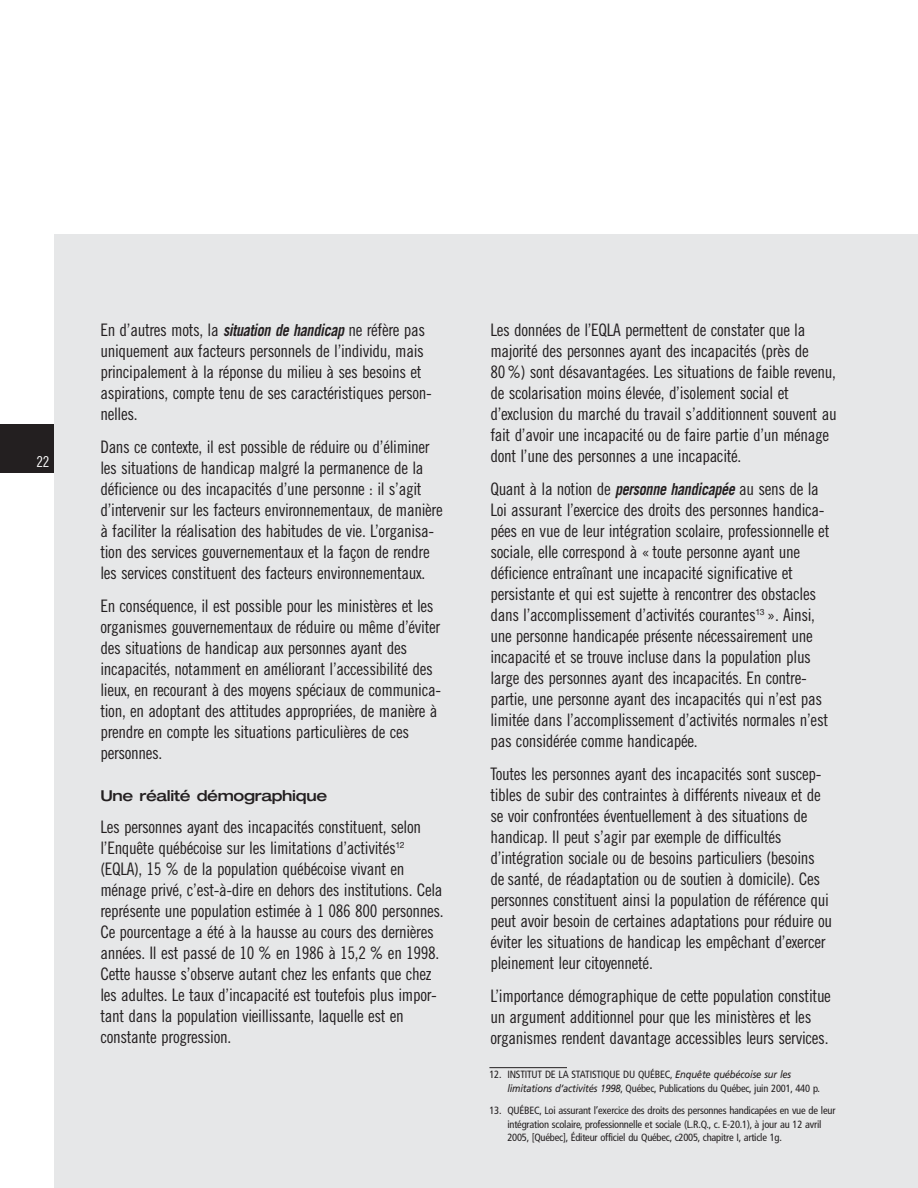
<style>
.page{position:relative;width:918px;height:1188px;background:#fff}
.page>*{position:absolute;margin:0;border:0;box-sizing:border-box;transform-origin:0 0}
.t1{font:17.25px/21px "Trade Gothic Cond Eighteen";letter-spacing:-.02em;color:#231f20}
.t2{font:500 expanded 15px "Helvetica Neue";letter-spacing:-.02em;color:#231f20}
.t3{font:15px "Trade Gothic Cond Eighteen";color:#fff}
.t4{font:condensed 10.5px/13.5px "Frutiger";letter-spacing:-.02em;color:#231f20}
.s1{font-family:"Trade Gothic";font-weight:700;font-style:italic;font-size:16.5px}
.s2{font-style:italic;font-stretch:normal}
</style>
<div class="page">
<div style="left:54px;top:234px;width:864px;height:954px;background:#e6e7e8"></div>
<div style="left:0;top:425px;width:54px;height:48px;background:#231f20"></div>
<hr style="left:489px;top:1067px;width:78px;height:1px;background:#231f20">
<p class="t3" style="left:36px;top:456px;width:14px">22</p>
<p class="t1" style="left:100px;top:321px;width:333px">En d’autres mots, la <span class="s1">situation de handicap</span> ne réfère pas uniquement aux facteurs personnels de l’individu, mais principalement à la réponse du milieu à ses besoins et aspirations, compte tenu de ses caractéristiques person&shy;nelles.</p>
<p class="t1" style="left:100px;top:438px;width:344px">Dans ce contexte, il est possible de réduire ou d’éliminer les situations de handicap malgré la permanence de la déficience ou des incapacités d’une personne : il s’agit d’intervenir sur les facteurs environnementaux, de manière à faciliter la réalisation des habitudes de vie. L’organisa&shy;tion des services gouvernementaux et la façon de rendre les services constituent des facteurs environnementaux.</p>
<p class="t1" style="left:100px;top:597px;width:342px">En conséquence, il est possible pour les ministères et les organismes gouvernementaux de réduire ou même d’éviter des situations de handicap aux personnes ayant des incapacités, notamment en améliorant l’accessibilité des lieux, en recourant à des moyens spéciaux de communica&shy;tion, en adoptant des attitudes appropriées, de manière à prendre en compte les situations particulières de ces personnes.</p>
<p class="t2" style="left:100px;top:791px;width:228px">Une réalité démographique</p>
<p class="t1" style="left:100px;top:818px;width:345px">Les personnes ayant des incapacités constituent, selon l’Enquête québécoise sur les limitations d’activités<sup>12 </sup>(EQLA), 15 % de la population québécoise vivant en ménage privé, c’est-à-dire en dehors des institutions. Cela représente une population estimée à 1 086 800 personnes.<br>Ce pourcentage a été à la hausse au cours des dernières années. Il est passé de 10 % en 1986 à 15,2 % en 1998.<br>Cette hausse s’observe autant chez les enfants que chez les adultes. Le taux d’incapacité est toutefois plus impor&shy;tant dans la population vieillissante, laquelle est en constante progression.</p>
<p class="t1" style="left:490px;top:321px;width:348px">Les données de l’EQLA permettent de constater que la majorité des personnes ayant des incapacités (près de<br>80 %) sont désavantagées. Les situations de faible revenu, de scolarisation moins élevée, d’isolement social et d’exclusion du marché du travail s’additionnent souvent au fait d’avoir une incapacité ou de faire partie d’un ménage dont l’une des personnes a une incapacité.</p>
<p class="t1" style="left:490px;top:480px;width:341px">Quant à la notion de <span class="s1">personne handicapée</span> au sens de la Loi assurant l’exercice des droits des personnes handica&shy;pées en vue de leur intégration scolaire, professionnelle et sociale, elle correspond à « toute personne ayant une déficience entraînant une incapacité significative et persistante et qui est sujette à rencontrer des obstacles dans l’accomplissement d’activités courantes<sup>13</sup> ». Ainsi, une personne handicapée présente nécessairement une incapacité et se trouve incluse dans la population plus large des personnes ayant des incapacités. En contre&shy;partie, une personne ayant des incapacités qui n’est pas limitée dans l’accomplissement d’activités normales n’est pas considérée comme handicapée.</p>
<p class="t1" style="left:490px;top:765px;width:343px">Toutes les personnes ayant des incapacités sont suscep&shy;tibles de subir des contraintes à différents niveaux et de se voir confrontées éventuellement à des situations de handicap. Il peut s’agir par exemple de difficultés d’intégration sociale ou de besoins particuliers (besoins de santé, de réadaptation ou de soutien à domicile). Ces personnes constituent ainsi la population de référence qui peut avoir besoin de certaines adaptations pour réduire ou éviter les situations de handicap les empêchant d’exercer pleinement leur citoyenneté.</p>
<p class="t1" style="left:490px;top:987px;width:342px">L’importance démographique de cette population constitue un argument additionnel pour que les ministères et les organismes rendent davantage accessibles leurs services.</p>
<p class="t4" style="left:507px;top:1069px;width:314px;text-indent:-18px">12. INSTITUT DE LA STATISTIQUE DU QUÉBEC, <span class="s2">Enquête québécoise sur les limitations d’activités 1998</span>, Québec, Publications du Québec, juin 2001, 440 p.</p>
<p class="t4" style="left:507px;top:1105px;width:330px;text-indent:-18px">13. QUÉBEC, Loi assurant l’exercice des droits des personnes handicapées en vue de leur intégration scolaire, professionnelle et sociale (L.R.Q., c. E-20.1), à jour au 12 avril<br>2005, [Québec], Éditeur officiel du Québec, c2005, chapitre I, article 1g.</p>
</div>
